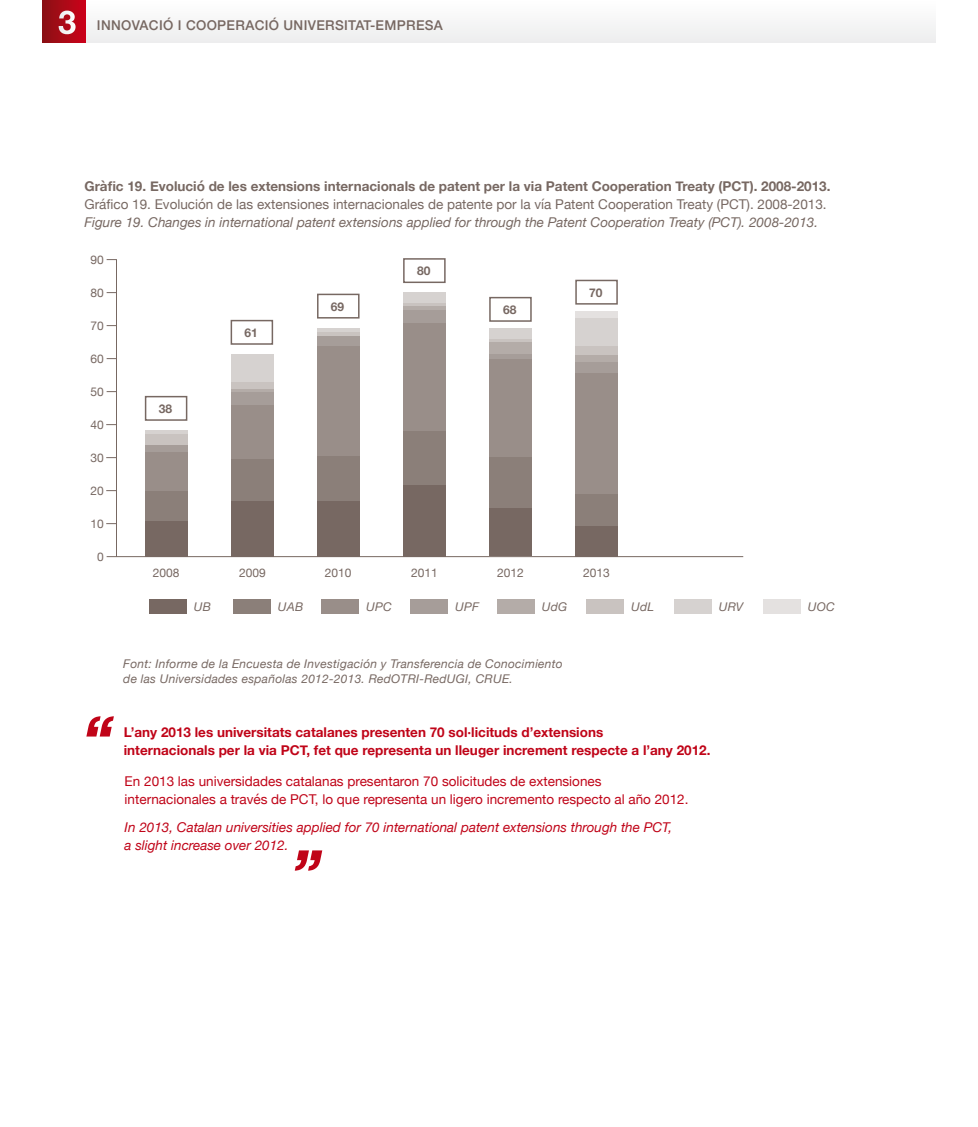
<style>
.page{position:relative;width:978px;height:1127px;background:#fff}
.page>*{position:absolute;margin:0;border:0;box-sizing:border-box;transform-origin:0 0}
.t1{font:700 13.5px/18px "Helvetica Neue";color:#c00418}
.t2{font:13.5px/18px "Helvetica Neue";color:#c00418}
.t3{font:13.5px "Helvetica Neue";color:#776862}
.t4{font:italic 13.5px "Helvetica Neue";color:#776862}
.t5{font:italic 13.5px/18px "Helvetica Neue";color:#c00418}
.t6{font:700 13.5px "Helvetica Neue";color:#776862}
.t7{font:500 13.5px "Helvetica Neue";letter-spacing:.025em;color:#776862}
.t8{font:italic 12px/15px "Helvetica Neue";letter-spacing:.02em;color:#776862}
.t9{font:12px "Helvetica Neue";color:#776862}
.t10{font:700 12px "Helvetica Neue";color:#776862}
</style>
<div class="page">
<div style="left:43px;top:0;width:892px;height:43px;background:#f6f6f6"></div>
<div style="left:43px;top:0;width:42px;height:43px;background:linear-gradient(to right,#8b1215,#ca041b)"></div>
<svg style="left:59px;top:11px;width:17px;height:23px"></svg>
<hr style="left:116px;top:259px;width:1px;height:298px;background:#776862">
<div style="left:403px;top:258px;width:43px;height:25px;background:#fff;border:2px solid #776862"></div>
<div style="left:403px;top:485px;width:43px;height:71px;background:#776862"></div>
<div style="left:403px;top:323px;width:43px;height:108px;background:#998e89"></div>
<div style="left:403px;top:431px;width:43px;height:54px;background:#8b7f79"></div>
<div style="left:403px;top:309px;width:43px;height:14px;background:#a69d99"></div>
<hr style="left:403px;top:303px;width:43px;height:3px;background:#c9c3c0">
<div style="left:403px;top:292px;width:43px;height:11px;background:#d6d2d0"></div>
<hr style="left:403px;top:306px;width:43px;height:3px;background:#b4aca8">
<div style="left:489px;top:297px;width:43px;height:25px;background:#fff;border:2px solid #776862"></div>
<div style="left:489px;top:507px;width:43px;height:49px;background:#776862"></div>
<div style="left:489px;top:358px;width:43px;height:99px;background:#998e89"></div>
<div style="left:489px;top:457px;width:43px;height:50px;background:#8b7f79"></div>
<svg style="left:489px;top:353px;width:43px;height:6px"></svg>
<hr style="left:489px;top:339px;width:43px;height:3px;background:#c9c3c0">
<div style="left:489px;top:329px;width:43px;height:10px;background:#d6d2d0"></div>
<div style="left:489px;top:342px;width:43px;height:11px;background:#b4aca8"></div>
<div style="left:575px;top:280px;width:43px;height:25px;background:#fff;border:2px solid #776862"></div>
<div style="left:575px;top:526px;width:43px;height:30px;background:#776862"></div>
<div style="left:575px;top:372px;width:43px;height:122px;background:#998e89"></div>
<div style="left:575px;top:494px;width:43px;height:32px;background:#8b7f79"></div>
<div style="left:575px;top:360px;width:43px;height:12px;background:#a69d99"></div>
<div style="left:575px;top:346px;width:43px;height:9px;background:#c9c3c0"></div>
<div style="left:575px;top:317px;width:43px;height:29px;background:#d6d2d0"></div>
<div style="left:575px;top:355px;width:43px;height:6px;background:#b4aca8"></div>
<div style="left:575px;top:311px;width:43px;height:6px;background:#e4e1e0"></div>
<div style="left:145px;top:396px;width:42px;height:25px;background:#fff;border:2px solid #776862"></div>
<div style="left:145px;top:520px;width:42px;height:36px;background:#776862"></div>
<div style="left:145px;top:491px;width:42px;height:29px;background:#8b7f79"></div>
<div style="left:145px;top:452px;width:42px;height:39px;background:#998e89"></div>
<div style="left:145px;top:445px;width:42px;height:7px;background:#a69d99"></div>
<div style="left:145px;top:430px;width:42px;height:5px;background:#d6d2d0"></div>
<div style="left:145px;top:435px;width:42px;height:10px;background:#c9c3c0"></div>
<div style="left:317px;top:294px;width:43px;height:25px;background:#fff;border:2px solid #776862"></div>
<div style="left:317px;top:501px;width:43px;height:55px;background:#776862"></div>
<div style="left:317px;top:455px;width:43px;height:46px;background:#8b7f79"></div>
<div style="left:317px;top:346px;width:43px;height:109px;background:#998e89"></div>
<hr style="left:317px;top:328px;width:43px;height:4px;background:#d6d2d0">
<hr style="left:317px;top:332px;width:43px;height:4px;background:#c9c3c0">
<div style="left:317px;top:336px;width:43px;height:10px;background:#a69d99"></div>
<div style="left:231px;top:320px;width:42px;height:25px;background:#fff;border:2px solid #776862"></div>
<div style="left:231px;top:501px;width:43px;height:55px;background:#776862"></div>
<div style="left:231px;top:459px;width:43px;height:42px;background:#8b7f79"></div>
<div style="left:231px;top:354px;width:43px;height:28px;background:#d6d2d0"></div>
<div style="left:231px;top:382px;width:43px;height:7px;background:#c9c3c0"></div>
<svg style="left:231px;top:389px;width:43px;height:4px"></svg>
<div style="left:231px;top:393px;width:43px;height:12px;background:#a69d99"></div>
<div style="left:231px;top:405px;width:43px;height:54px;background:#998e89"></div>
<div style="left:149px;top:599px;width:37px;height:14px;background:#776862"></div>
<div style="left:497px;top:599px;width:37px;height:14px;background:#b4aca8"></div>
<div style="left:322px;top:599px;width:37px;height:14px;background:#998e89"></div>
<div style="left:674px;top:599px;width:37px;height:14px;background:#d6d2d0"></div>
<div style="left:763px;top:599px;width:37px;height:14px;background:#e4e1e0"></div>
<div style="left:234px;top:599px;width:37px;height:14px;background:#8b7f79"></div>
<div style="left:587px;top:599px;width:37px;height:14px;background:#c9c3c0"></div>
<div style="left:411px;top:599px;width:37px;height:14px;background:#a69d99"></div>
<hr style="left:107px;top:556px;width:636px;height:1px;background:#776862">
<svg style="left:86px;top:716px;width:28px;height:20px"></svg>
<svg style="left:295px;top:850px;width:27px;height:21px"></svg>
<p class="t7" style="left:97px;top:15px;width:347px">INNOVACIÓ I COOPERACIÓ UNIVERSITAT-EMPRESA</p>
<p class="t6" style="left:84px;top:175px;width:748px">Gràfic 19. Evolució de les extensions internacionals de patent per la via Patent Cooperation Treaty (PCT). 2008-2013.</p>
<p class="t3" style="left:84px;top:194px;width:744px">Gráfico 19. Evolución de las extensiones internacionales de patente por la vía Patent Cooperation Treaty (PCT). 2008-2013.</p>
<p class="t4" style="left:84px;top:212px;width:735px">Figure 19. Changes in international patent extensions applied for through the Patent Cooperation Treaty (PCT). 2008-2013.</p>
<p class="t9" style="left:91px;top:251px;width:15px">90</p>
<p class="t9" style="left:91px;top:284px;width:15px">80</p>
<p class="t9" style="left:91px;top:317px;width:15px">70</p>
<p class="t9" style="left:91px;top:350px;width:15px">60</p>
<p class="t9" style="left:91px;top:383px;width:15px">50</p>
<p class="t9" style="left:91px;top:416px;width:15px">40</p>
<p class="t9" style="left:91px;top:449px;width:15px">30</p>
<p class="t9" style="left:91px;top:482px;width:15px">20</p>
<p class="t9" style="left:91px;top:515px;width:15px">10</p>
<p class="t9" style="left:97px;top:548px;width:8px">0</p>
<p class="t10" style="left:159px;top:399px;width:15px">38</p>
<p class="t10" style="left:245px;top:323px;width:15px">61</p>
<p class="t10" style="left:331px;top:297px;width:15px">69</p>
<p class="t10" style="left:417px;top:262px;width:15px">80</p>
<p class="t10" style="left:503px;top:300px;width:15px">68</p>
<p class="t10" style="left:589px;top:283px;width:15px">70</p>
<p class="t9" style="left:153px;top:564px;width:28px">2008</p>
<p class="t9" style="left:239px;top:564px;width:28px">2009</p>
<p class="t9" style="left:325px;top:564px;width:28px">2010</p>
<p class="t9" style="left:411px;top:564px;width:28px">2011</p>
<p class="t9" style="left:497px;top:564px;width:28px">2012</p>
<p class="t9" style="left:583px;top:564px;width:28px">2013</p>
<p class="t8" style="left:194px;top:600px;width:19px">UB</p>
<p class="t8" style="left:278px;top:600px;width:27px">UAB</p>
<p class="t8" style="left:366px;top:600px;width:26px">UPC</p>
<p class="t8" style="left:455px;top:600px;width:25px">UPF</p>
<p class="t8" style="left:542px;top:600px;width:27px">UdG</p>
<p class="t8" style="left:631px;top:600px;width:24px">UdL</p>
<p class="t8" style="left:719px;top:600px;width:26px">URV</p>
<p class="t8" style="left:808px;top:600px;width:28px">UOC</p>
<p class="t8" style="left:123px;top:657px;width:441px">Font: Informe de la Encuesta de Investigación y Transferencia de Conocimiento de las Universidades españolas 2012-2013. RedOTRI-RedUGI, CRUE.</p>
<p class="t1" style="left:124px;top:723px;width:588px">L’any 2013 les universitats catalanes presenten 70 sol·licituds d’extensions<br>internacionals per la via PCT, fet que representa un lleuger increment respecte a l’any 2012.</p>
<p class="t2" style="left:125px;top:772px;width:565px">En 2013 las universidades catalanas presentaron 70 solicitudes de extensiones internacionales a través de PCT, lo que representa un ligero incremento respecto al año 2012.</p>
<p class="t5" style="left:125px;top:819px;width:549px">In 2013, Catalan universities applied for 70 international patent extensions through the PCT, a slight increase over 2012.</p>
</div>
